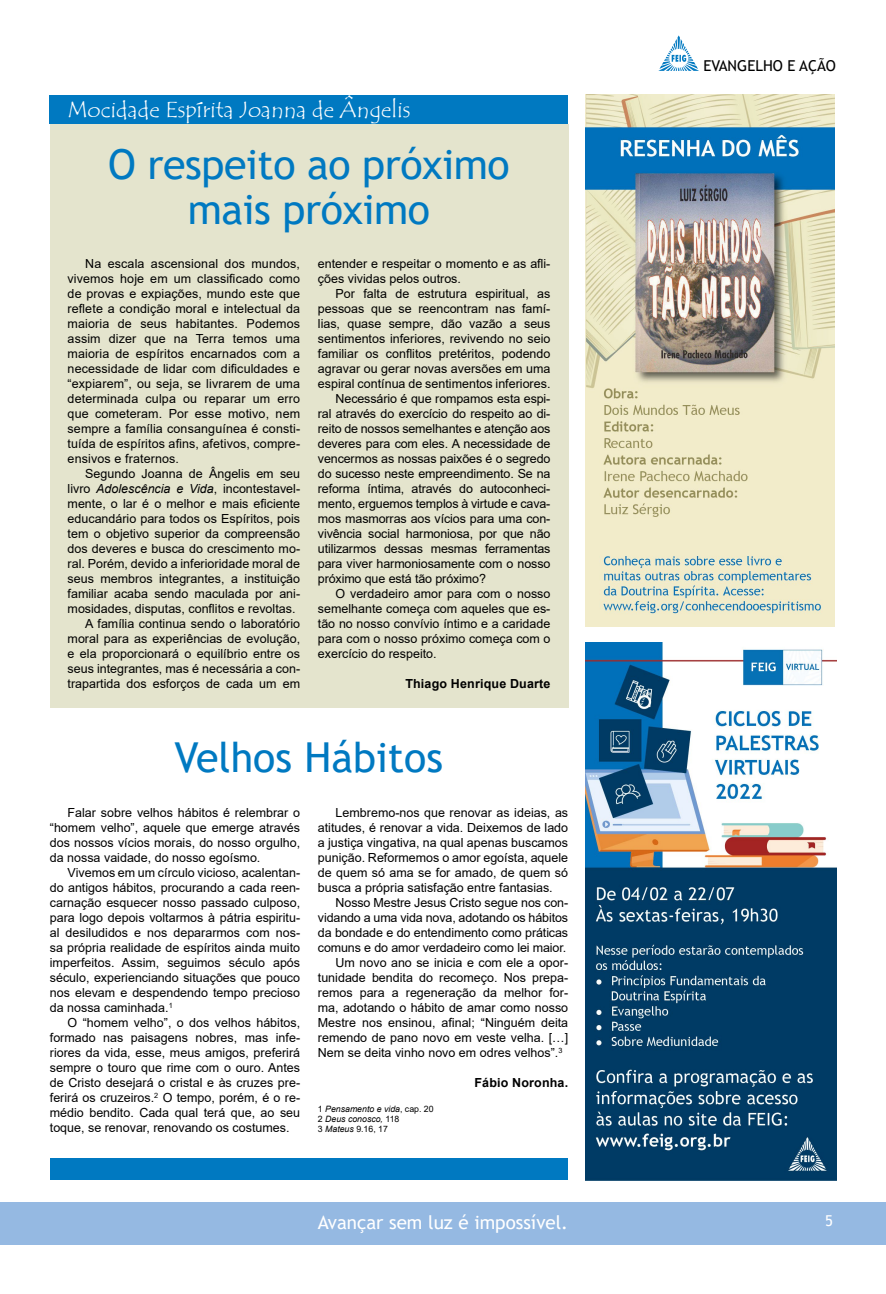
<style>
.page{position:relative;width:886px;height:1294px;background:#fff}
.page>*{position:absolute;margin:0;border:0;box-sizing:border-box;transform-origin:0 0}
.t1{font:41.25px/45px "Trebuchet MS";letter-spacing:-.01em;color:#0079c1;text-align:center}
.t2{font:22.5px "Tempus Sans ITC";color:#fff}
.t3{font:18.75px "Trebuchet MS";color:#fff}
.t4{font:15px "Trebuchet MS";color:#000}
.t5{font:15px "Trebuchet MS";color:#fff}
.t6{font:12.5px/15px "Arial";color:#000;text-align:justify}
.t7{font:700 12.5px "Arial";letter-spacing:.015em;color:#000}
.t8{font:italic 8.75px/10px "Arial";color:#000}
.s1{font-style:italic}
.s2{font-style:normal}
</style>
<div class="page">
<svg style="left:658px;top:35px;width:41px;height:36px"></svg>
<div style="left:0;top:1201px;width:886px;height:43px;background:#95b9e2"></div>
<div style="left:50px;top:124px;width:518px;height:583px;background:#e4e4cd"></div>
<div style="left:50px;top:96px;width:518px;height:28px;background:#0079c1"></div>
<img style="left:585px;top:642px;width:252px;height:538px">
<img style="left:586px;top:95px;width:248px;height:531px">
<div style="left:50px;top:1158px;width:517px;height:21px;background:#0079c1"></div>
<h2 class="t2" style="left:67px;top:96px;width:345px">Mocidade Espírita Joanna de Ângelis</h2>
<h1 class="t1" style="left:108px;top:142px;width:403px">O respeito ao próximo mais próximo</h1>
<p class="t6" style="left:68px;top:256px;width:234px;text-indent:18px">Na escala ascensional dos mundos, vivemos hoje em um classificado como de provas e expiações, mundo este que reflete a condição moral e intelectual da maioria de seus habitantes. Podemos assim dizer que na Terra temos uma maioria de espíritos encarnados com a necessidade de lidar com dificuldades e “expiarem”, ou seja, se livrarem de uma determinada culpa ou reparar um erro que cometeram. Por esse motivo, nem sempre a família consanguínea é consti&shy;tuída de espíritos afins, afetivos, compre&shy;ensivos e fraternos.</p>
<p class="t6" style="left:85px;top:466px;width:216px">Segundo Joanna de Ângelis em seu</p>
<p class="t6" style="left:68px;top:481px;width:234px">livro <span class="s1">Adolescência e Vida</span>, incontestavel-</p>
<p class="t6" style="left:68px;top:496px;width:234px">mente, o lar é o melhor e mais eficiente</p>
<p class="t6" style="left:68px;top:511px;width:234px">educandário para todos os Espíritos, pois</p>
<p class="t6" style="left:68px;top:526px;width:234px">tem o objetivo superior da compreensão</p>
<p class="t6" style="left:68px;top:541px;width:234px">dos deveres e busca do crescimento mo-</p>
<p class="t6" style="left:68px;top:556px;width:234px">ral. Porém, devido a inferioridade moral de</p>
<p class="t6" style="left:68px;top:571px;width:234px">seus membros integrantes, a instituição</p>
<p class="t6" style="left:68px;top:586px;width:234px">familiar acaba sendo maculada por ani-</p>
<p class="t6" style="left:68px;top:601px;width:229px">mosidades, disputas, conflitos e revoltas.</p>
<p class="t6" style="left:85px;top:616px;width:216px">A família continua sendo o laboratório</p>
<p class="t6" style="left:68px;top:631px;width:234px">moral para as experiências de evolução,</p>
<p class="t6" style="left:68px;top:646px;width:234px">e ela proporcionará o equilíbrio entre os</p>
<p class="t6" style="left:68px;top:661px;width:234px">seus integrantes, mas é necessária a con-</p>
<p class="t6" style="left:68px;top:676px;width:234px">trapartida dos esforços de cada um em</p>
<p class="t6" style="left:318px;top:256px;width:234px">entender e respeitar o momento e as afli&shy;ções vividas pelos outros.</p>
<p class="t6" style="left:336px;top:286px;width:216px">Por falta de estrutura espiritual, as</p>
<p class="t6" style="left:318px;top:301px;width:234px">pessoas que se reencontram nas famí-</p>
<p class="t6" style="left:318px;top:316px;width:234px">lias, quase sempre, dão vazão a seus</p>
<p class="t6" style="left:318px;top:331px;width:234px">sentimentos inferiores, revivendo no seio</p>
<p class="t6" style="left:318px;top:346px;width:234px">familiar os conflitos pretéritos, podendo</p>
<p class="t6" style="left:318px;top:361px;width:234px">agravar ou gerar novas aversões em uma</p>
<p class="t6" style="left:318px;top:376px;width:234px">espiral contínua de sentimentos inferiores.</p>
<p class="t6" style="left:336px;top:391px;width:216px">Necessário é que rompamos esta espi-</p>
<p class="t6" style="left:318px;top:406px;width:234px">ral através do exercício do respeito ao di-</p>
<p class="t6" style="left:318px;top:421px;width:234px">reito de nossos semelhantes e atenção aos</p>
<p class="t6" style="left:318px;top:436px;width:234px">deveres para com eles. A necessidade de</p>
<p class="t6" style="left:318px;top:451px;width:234px">vencermos as nossas paixões é o segredo</p>
<p class="t6" style="left:318px;top:466px;width:234px">do sucesso neste empreendimento. Se na</p>
<p class="t6" style="left:318px;top:481px;width:234px">reforma íntima, através do autoconheci-</p>
<p class="t6" style="left:318px;top:496px;width:234px">mento, erguemos templos à virtude e cava-</p>
<p class="t6" style="left:318px;top:511px;width:234px">mos masmorras aos vícios para uma con-</p>
<p class="t6" style="left:318px;top:526px;width:234px">vivência social harmoniosa, por que não</p>
<p class="t6" style="left:318px;top:541px;width:234px">utilizarmos dessas mesmas ferramentas</p>
<p class="t6" style="left:318px;top:556px;width:234px">para viver harmoniosamente com o nosso</p>
<p class="t6" style="left:318px;top:571px;width:170px">próximo que está tão próximo?</p>
<p class="t6" style="left:336px;top:586px;width:216px">O verdadeiro amor para com o nosso</p>
<p class="t6" style="left:318px;top:601px;width:234px">semelhante começa com aqueles que es-</p>
<p class="t6" style="left:318px;top:616px;width:234px">tão no nosso convívio íntimo e a caridade</p>
<p class="t6" style="left:318px;top:631px;width:234px">para com o nosso próximo começa com o</p>
<p class="t6" style="left:318px;top:646px;width:120px">exercício do respeito.</p>
<p class="t7" style="left:405px;top:675px;width:147px">Thiago Henrique Duarte</p>
<h1 class="t1" style="left:174px;top:734px;width:270px">Velhos Hábitos</h1>
<p class="t6" style="left:50px;top:804px;width:252px;text-indent:18px">Falar sobre velhos hábitos é relembrar o “homem velho”, aquele que emerge através dos nossos vícios morais, do nosso orgulho, da nossa vaidade, do nosso egoísmo.</p>
<p class="t6" style="left:50px;top:864px;width:252px;text-indent:18px">Vivemos em um círculo vicioso, acalentan&shy;do antigos hábitos, procurando a cada reen&shy;carnação esquecer nosso passado culposo, para logo depois voltarmos à pátria espiritu&shy;al desiludidos e nos depararmos com nos&shy;sa própria realidade de espíritos ainda muito imperfeitos. Assim, seguimos século após século, experienciando situações que pouco nos elevam e despendendo tempo precioso da nossa caminhada.<sup>1</sup></p>
<p class="t6" style="left:50px;top:1014px;width:252px;text-indent:18px">O “homem velho”, o dos velhos hábitos, formado nas paisagens nobres, mas infe&shy;riores da vida, esse, meus amigos, preferirá sempre o touro que rime com o ouro. Antes de Cristo desejará o cristal e às cruzes pre&shy;ferirá os cruzeiros.<sup>2</sup> O tempo, porém, é o re&shy;médio bendito. Cada qual terá que, ao seu toque, se renovar, renovando os costumes.</p>
<p class="t6" style="left:318px;top:804px;width:252px;text-indent:18px">Lembremo-nos que renovar as ideias, as atitudes, é renovar a vida. Deixemos de lado a justiça vingativa, na qual apenas buscamos punição. Reformemos o amor egoísta, aquele de quem só ama se for amado, de quem só busca a própria satisfação entre fantasias.</p>
<p class="t6" style="left:336px;top:894px;width:234px">Nosso Mestre Jesus Cristo segue nos con-</p>
<p class="t6" style="left:318px;top:909px;width:252px">vidando a uma vida nova, adotando os hábitos</p>
<p class="t6" style="left:318px;top:924px;width:252px">da bondade e do entendimento como práticas</p>
<p class="t6" style="left:318px;top:939px;width:250px">comuns e do amor verdadeiro como lei maior.</p>
<p class="t6" style="left:336px;top:954px;width:234px">Um novo ano se inicia e com ele a opor-</p>
<p class="t6" style="left:318px;top:969px;width:252px">tunidade bendita do recomeço. Nos prepa-</p>
<p class="t6" style="left:318px;top:984px;width:252px">remos para a regeneração da melhor for-</p>
<p class="t6" style="left:318px;top:999px;width:252px">ma, adotando o hábito de amar como nosso</p>
<p class="t6" style="left:318px;top:1014px;width:252px">Mestre nos ensinou, afinal; “Ninguém deita</p>
<p class="t6" style="left:318px;top:1029px;width:252px">remendo de pano novo em veste velha. […]</p>
<p class="t6" style="left:318px;top:1044px;width:246px">Nem se deita vinho novo em odres velhos”.<sup>3</sup></p>
<p class="t7" style="left:474px;top:1074px;width:95px">Fábio Noronha.</p>
<p class="t8" style="left:318px;top:1104px;width:117px"><span class="s2">1</span> Pensamento e vida<span class="s2">, cap. 20<br>2</span> Deus conosco, <span class="s2">118<br>3</span> Mateus <span class="s2">9.16, 17</span></p>
<h3 class="t3" style="left:318px;top:1210px;width:252px">Avançar sem luz é impossível.</h3>
<p class="t4" style="left:703px;top:56px;width:134px">EVANGELHO E AÇÃO</p>
<p class="t5" style="left:825px;top:1211px;width:9px">5</p>
</div>
